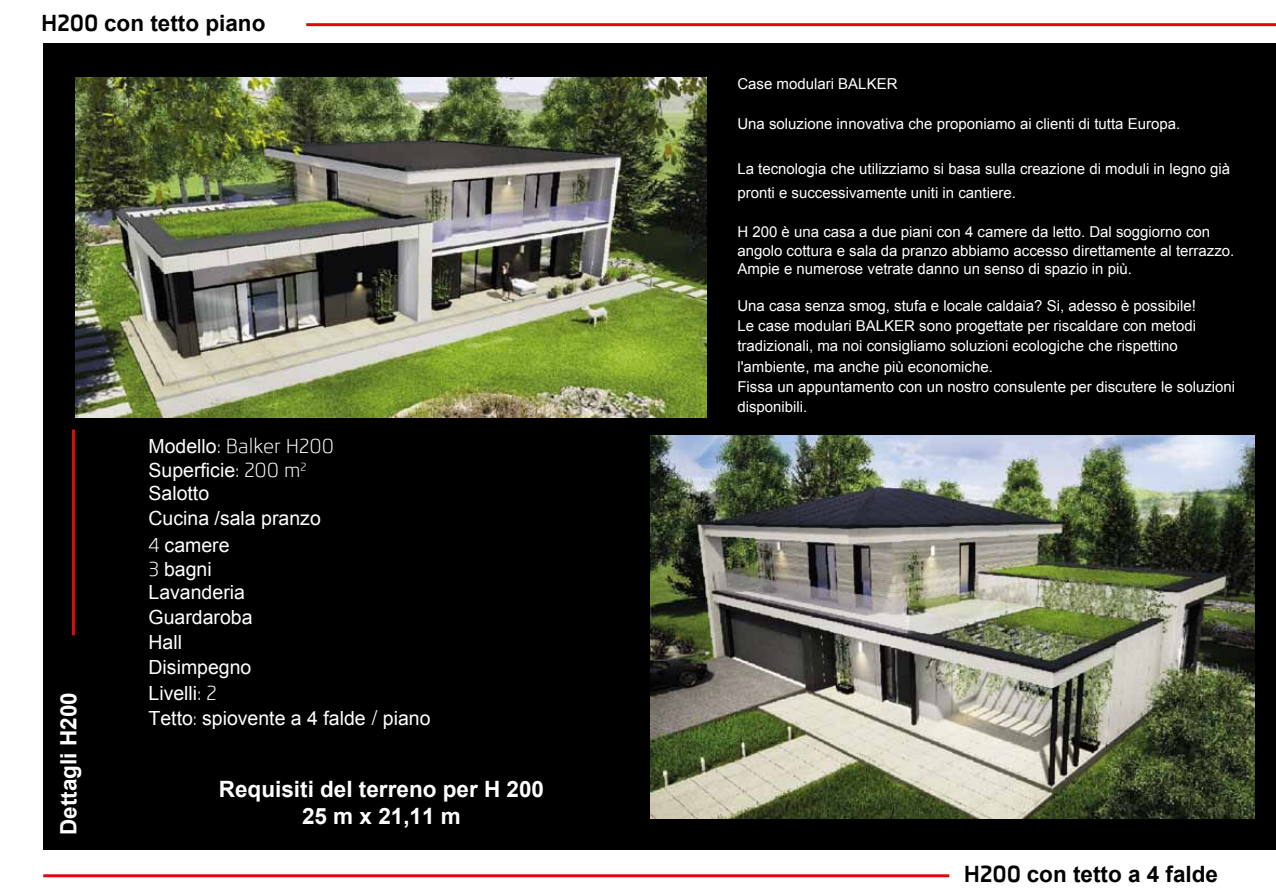
<style>
.page{position:relative;width:1276px;height:893px;background:#fff}
.page>*{position:absolute;margin:0;border:0;box-sizing:border-box;transform-origin:0 0}
.t1{font:700 22.5px/27px "Arial";color:#fff;text-align:center}
.t2{font:700 22.5px "Arial";color:#000}
.t3{font:19.5px/24.8px "Arial";color:#fff}
.t4{font:19.5px "Skoda Pro";color:#fff}
.t5{font:15px/20.2px "Arial";color:#fff}
.s1{font-family:"Skoda Pro"}
.s2{font-family:"Arial"}
</style>
<div class="page">
<div style="left:43px;top:43px;width:1233px;height:807px;background:#000"></div>
<img style="left:76px;top:77px;width:630px;height:341px">
<img style="left:651px;top:435px;width:603px;height:383px">
<hr style="left:306px;top:23px;width:970px;height:3px;background:#e30613">
<hr style="left:43px;top:874px;width:906px;height:3px;background:#e30613">
<hr style="left:72px;top:429px;width:3px;height:206px;background:#e30613">
<h1 class="t2" style="left:41px;top:8px;width:226px"><span class="s1">H200</span> con tetto piano</h1>
<h1 class="t1" style="left:56px;top:835px;width:144px;rotate:-90deg">Dettagli H200</h1>
<h2 class="t4" style="left:148px;top:434px;width:187px"><span class="s2">Modello</span>: Balker H200</h2>
<h2 class="t3" style="left:148px;top:459px;width:159px;line-height:23px">Superficie<span class="s1">: 200 m</span><sup>2<br></sup>Salotto</h2>
<h2 class="t3" style="left:148px;top:505px;width:174px;line-height:26.5px">Cucina /sala pranzo<br><span class="s1">4</span> camere</h2>
<h2 class="t3" style="left:148px;top:558px;width:98px;line-height:23px"><span class="s1">3</span> bagni<br>Lavanderia</h2>
<h2 class="t3" style="left:148px;top:605px;width:106px">Guardaroba<br>Hall<br>Disimpegno</h2>
<h2 class="t3" style="left:148px;top:681px;width:283px">Livelli<span class="s1">: 2<br></span>Tetto<span class="s1">:</span> spiovente a 4 falde <span class="s1">/</span> piano</h2>
<h1 class="t1" style="left:219px;top:776px;width:327px">Requisiti del terreno per H 200<br>25 m x 21,11 m</h1>
<p class="t5" style="left:737px;top:74px;width:162px">Case modulari BALKER</p>
<p class="t5" style="left:737px;top:113px;width:444px">Una soluzione innovativa che proponiamo ai clienti di tutta Europa.</p>
<p class="t5" style="left:737px;top:157px;width:494px;line-height:23.9px">La tecnologia che utilizziamo si basa sulla creazione di moduli in legno già pronti e successivamente uniti in cantiere.</p>
<p class="t5" style="left:737px;top:223px;width:498px;line-height:18.5px">H 200 è una casa a due piani con 4 camere da letto. Dal soggiorno con angolo cottura e sala da pranzo abbiamo accesso direttamente al terrazzo.<br>Ampie e numerose vetrate danno un senso di spazio in più.</p>
<p class="t5" style="left:737px;top:296px;width:499px">Una casa senza smog, stufa e locale caldaia? Si, adesso è possibile!<br>Le case modulari BALKER sono progettate per riscaldare con metodi tradizionali, ma noi consigliamo soluzioni ecologiche che rispettino l'ambiente, ma anche più economiche.<br>Fissa un appuntamento con un nostro consulente per discutere le soluzioni disponibili.</p>
<h1 class="t2" style="left:964px;top:859px;width:256px"><span class="s1">H200</span> con tetto a 4 falde</h1>
</div>
